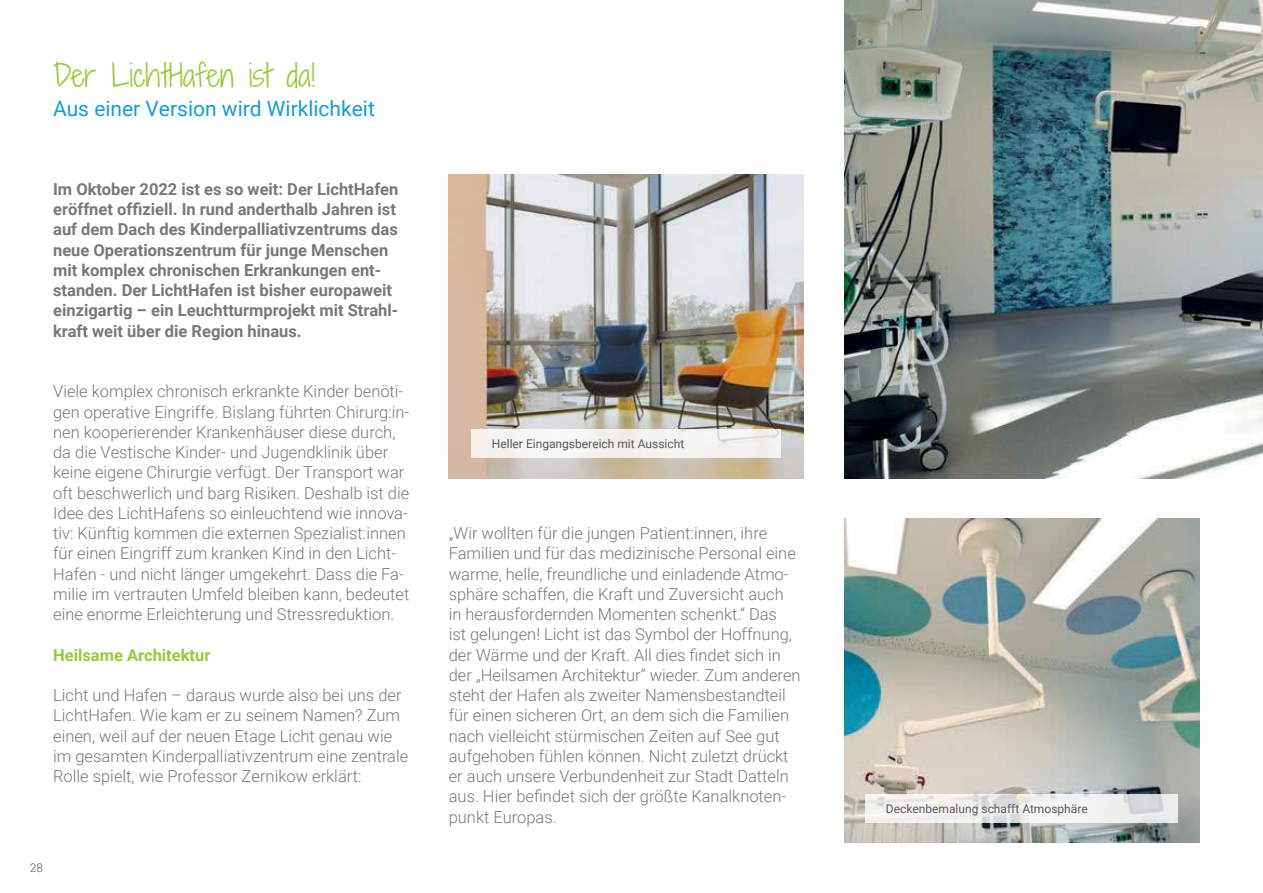
<style>
.page{position:relative;width:1263px;height:893px;background:#fff}
.page>*{position:absolute;margin:0;border:0;box-sizing:border-box;transform-origin:0 0}
.t1{font:30px "Shadows Into Light Two";color:#99ca3b}
.t2{font:21px "Roboto";color:#129dd9}
.t3{font:300 16.5px/20.2px "Roboto";color:#76787a}
.t4{font:700 16.5px/20.2px "Roboto";color:#76787a}
.t5{font:700 16.5px "Roboto";color:#99ca3b}
.t6{font:12px "Roboto";color:#57585a}
.t7{font:300 12px "Roboto";color:#57585a}
</style>
<div class="page">
<img style="left:844px;top:0;width:419px;height:478px">
<img style="left:844px;top:519px;width:355px;height:324px">
<img style="left:449px;top:174px;width:354px;height:304px">
<div style="left:471px;top:429px;width:310px;height:29px;background:#f4f2f0"></div>
<svg style="left:865px;top:794px;width:313px;height:29px;fill:#efefee"></svg>
<h1 class="t1" style="left:53px;top:60px;width:263px">Der LichtHafen ist da!</h1>
<p class="t2" style="left:53px;top:100px;width:323px">Aus einer Version wird Wirklichkeit</p>
<p class="t4" style="left:53px;top:180px;width:347px">Im Oktober 2022 ist es so weit: Der LichtHafen eröffnet offiziell. In rund anderthalb Jahren ist auf dem Dach des Kinderpalliativzentrums das neue Operationszentrum für junge Menschen mit komplex chronischen Erkrankungen ent&shy;standen. Der LichtHafen ist bisher europaweit einzigartig – ein Leuchtturmprojekt mit Strahl&shy;kraft weit über die Region hinaus.</p>
<p class="t3" style="left:53px;top:383px;width:358px">Viele komplex chronisch erkrankte Kinder benöti&shy;gen operative Eingriffe. Bislang führten Chirurg:in&shy;nen kooperierender Krankenhäuser diese durch, da die Vestische Kinder- und Jugendklinik über keine eigene Chirurgie verfügt. Der Transport war oft beschwerlich und barg Risiken. Deshalb ist die Idee des LichtHafens so einleuchtend wie innova&shy;tiv: Künftig kommen die externen Spezialist:innen für einen Eingriff zum kranken Kind in den Licht-Hafen - und nicht länger umgekehrt. Dass die Fa&shy;milie im vertrauten Umfeld bleiben kann, bedeutet eine enorme Erleichterung und Stressreduktion.</p>
<p class="t5" style="left:53px;top:648px;width:159px">Heilsame Architektur</p>
<p class="t3" style="left:53px;top:686px;width:357px">Licht und Hafen – daraus wurde also bei uns der LichtHafen. Wie kam er zu seinem Namen? Zum einen, weil auf der neuen Etage Licht genau wie im gesamten Kinderpalliativzentrum eine zentrale Rolle spielt, wie Professor Zernikow erklärt:</p>
<p class="t7" style="left:30px;top:863px;width:15px">28</p>
<p class="t6" style="left:492px;top:435px;width:194px">Heller Eingangsbereich mit Aussicht</p>
<p class="t3" style="left:449px;top:522px;width:353px">„Wir wollten für die jungen Patient:innen, ihre Familien und für das medizinische Personal eine warme, helle, freundliche und einladende Atmo&shy;sphäre schaffen, die Kraft und Zuversicht auch in herausfordernden Momenten schenkt.“ Das<br>ist gelungen! Licht ist das Symbol der Hoffnung, der Wärme und der Kraft. All dies findet sich in der „Heilsamen Architektur“ wieder. Zum anderen steht der Hafen als zweiter Namensbestandteil für einen sicheren Ort, an dem sich die Familien nach vielleicht stürmischen Zeiten auf See gut aufgehoben fühlen können. Nicht zuletzt drückt er auch unsere Verbundenheit zur Stadt Datteln aus. Hier befindet sich der größte Kanalknoten&shy;punkt Europas.</p>
<p class="t6" style="left:886px;top:800px;width:203px">Deckenbemalung schafft Atmosphäre</p>
</div>
